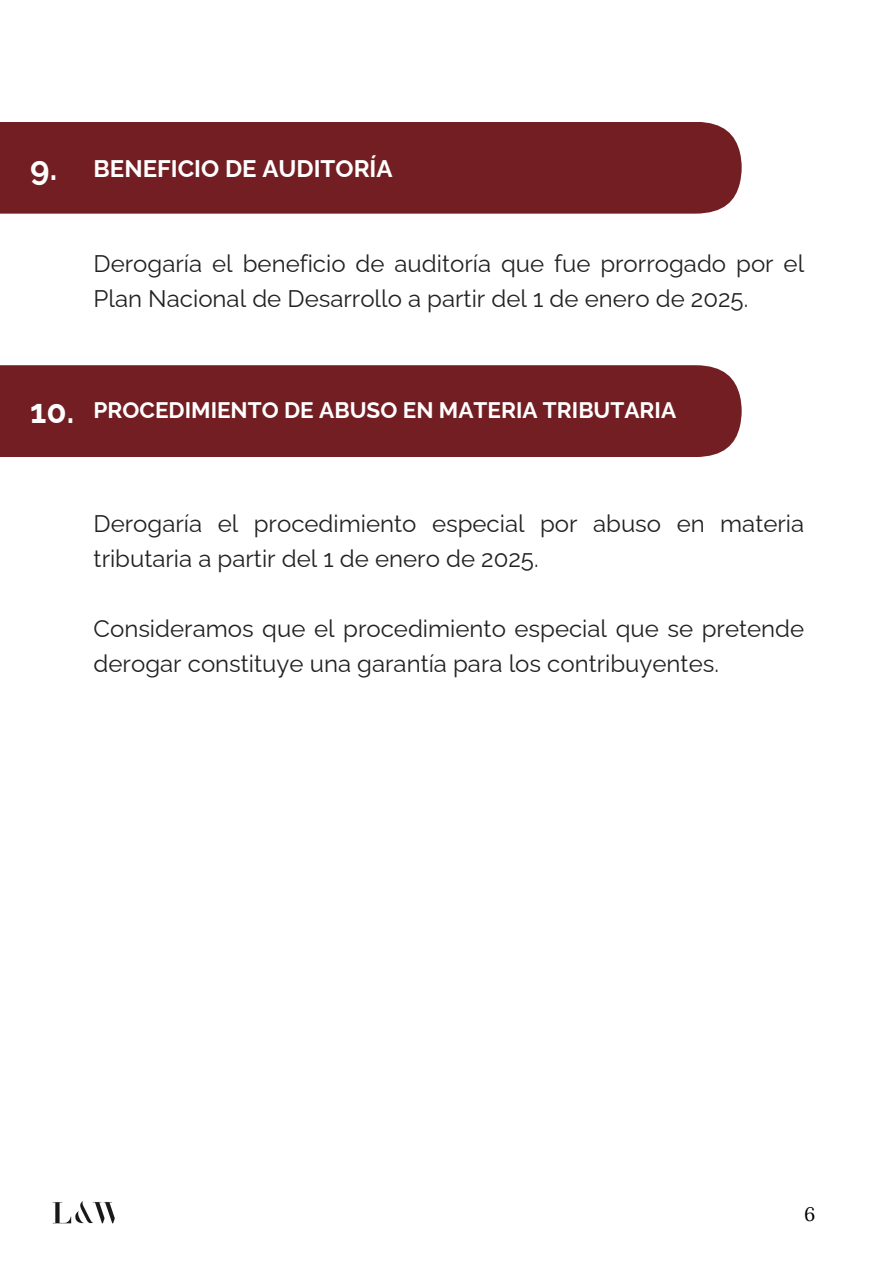
<style>
.page{position:relative;width:894px;height:1264px;background:#fff}
.page>*{position:absolute;margin:0;border:0;box-sizing:border-box;transform-origin:0 0}
.t1{font:700 33px "Raleway";color:#fff}
.t2{font:24px/34.8px "Raleway";color:#222}
.t3{font:700 24px "Raleway";color:#fff}
.t4{font:700 22.5px "Raleway";color:#fff}
.t5{font:19.5px "Lora";color:#000}
</style>
<div class="page">
<div style="left:0;top:122px;width:741px;height:92px;background:#731e23"></div>
<div style="left:0;top:365px;width:741px;height:92px;background:#731e23"></div>
<img style="left:52px;top:1201px;width:63px;height:23px">
<p class="t1" style="left:30px;top:148px;width:28px">9.</p>
<p class="t3" style="left:94px;top:154px;width:300px">BENEFICIO DE AUDITORÍA</p>
<p class="t2" style="left:94px;top:246px;width:712px">Derogaría el beneficio de auditoría que fue prorrogado por el<br>Plan Nacional de Desarrollo a partir del 1 de enero de 2025.</p>
<p class="t1" style="left:30px;top:392px;width:45px">10.</p>
<p class="t4" style="left:94px;top:397px;width:584px">PROCEDIMIENTO DE ABUSO EN MATERIA TRIBUTARIA</p>
<p class="t2" style="left:94px;top:506px;width:712px">Derogaría el procedimiento especial por abuso en materia tributaria a partir del 1 de enero de 2025.</p>
<p class="t2" style="left:94px;top:611px;width:712px">Consideramos que el procedimiento especial que se pretende derogar constituye una garantía para los contribuyentes.</p>
<p class="t5" style="left:804px;top:1201px;width:13px">6</p>
</div>
